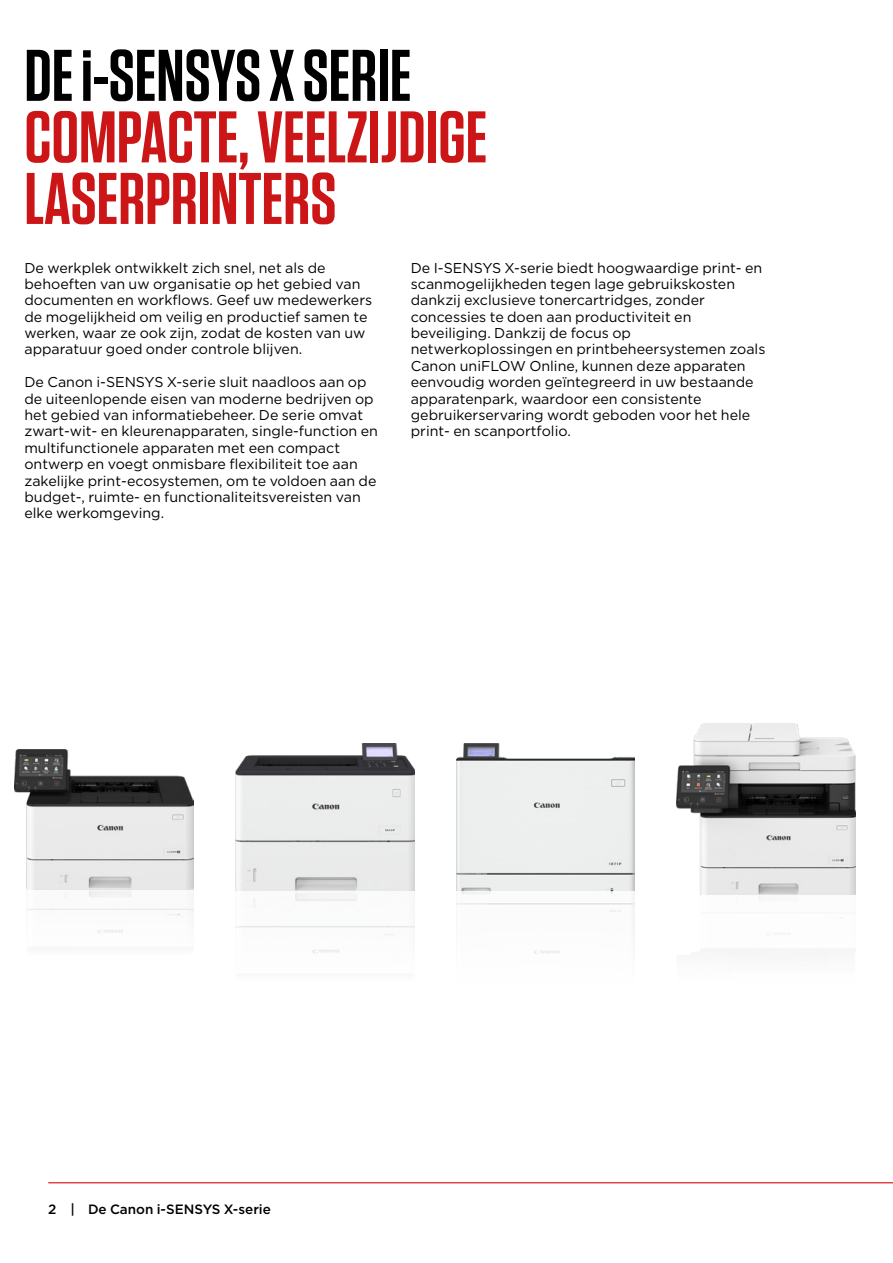
<style>
.page{position:relative;width:893px;height:1263px;background:#fff}
.page>*{position:absolute;margin:0;border:0;box-sizing:border-box;transform-origin:0 0}
.t1{font:600 72.9px/61.5px "Tungsten";color:#cb1517}
.t2{font:600 72.9px "Tungsten";color:#000}
.t3{font:14.25px/16.4px "Gotham";color:#000}
.t4{font:500 13.5px "Gotham";color:#000}
</style>
<div class="page">
<img style="left:15px;top:749px;width:178px;height:139px">
<img style="left:26px;top:888px;width:167px;height:45px">
<img style="left:235px;top:743px;width:179px;height:210px">
<img style="left:456px;top:743px;width:179px;height:146px">
<img style="left:456px;top:889px;width:179px;height:65px">
<img style="left:677px;top:723px;width:178px;height:228px">
<hr style="left:48px;top:1182px;width:845px;height:1px;background:#db0812">
<h1 class="t2" style="left:24px;top:37px;width:389px">DE i-SENSYS X SERIE</h1>
<h1 class="t1" style="left:24px;top:108px;width:464px">COMPACTE, VEELZIJDIGE<br>LASERPRINTERS</h1>
<p class="t3" style="left:24px;top:259px;width:349px">De werkplek ontwikkelt zich snel, net als de behoeften van uw organisatie op het gebied van documenten en workflows. Geef uw medewerkers de mogelijkheid om veilig en productief samen te werken, waar ze ook zijn, zodat de kosten van uw apparatuur goed onder controle blijven.</p>
<p class="t3" style="left:24px;top:374px;width:355px">De Canon i-SENSYS X-serie sluit naadloos aan op de uiteenlopende eisen van moderne bedrijven op het gebied van informatiebeheer. De serie omvat zwart-wit- en kleurenapparaten, single-function en multifunctionele apparaten met een compact ontwerp en voegt onmisbare flexibiliteit toe aan zakelijke print-ecosystemen, om te voldoen aan de budget-, ruimte- en functionaliteitsvereisten van elke werkomgeving.</p>
<p class="t3" style="left:411px;top:259px;width:356px">De I-SENSYS X-serie biedt hoogwaardige print- en scanmogelijkheden tegen lage gebruikskosten dankzij exclusieve tonercartridges, zonder concessies te doen aan productiviteit en beveiliging. Dankzij de focus op netwerkoplossingen en printbeheersystemen zoals Canon uniFLOW Online, kunnen deze apparaten eenvoudig worden geïntegreerd in uw bestaande apparatenpark, waardoor een consistente gebruikerservaring wordt geboden voor het hele print- en scanportfolio.</p>
<p class="t4" style="left:48px;top:1200px;width:224px">2 | De Canon i-SENSYS X-serie</p>
</div>
